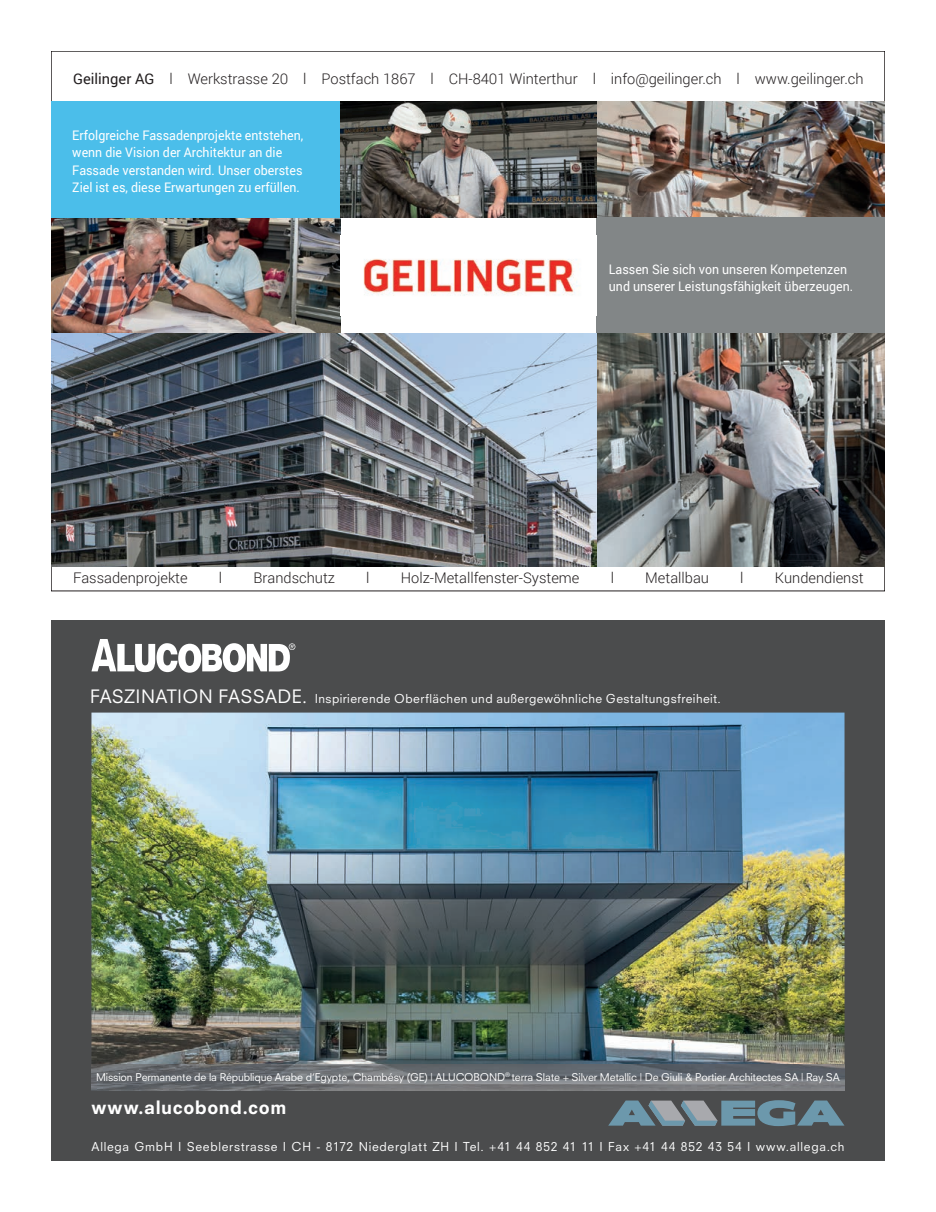
<style>
.page{position:relative;width:936px;height:1212px;background:#fff}
.page>*{position:absolute;margin:0;border:0;box-sizing:border-box;transform-origin:0 0}
.t1{font:800 18px "Neuzeit SLT Std";letter-spacing:.03em;color:#fff}
.t2{font:300 14.7px "Roboto";color:#231f20}
.t3{font:13.2px/17.5px "Roboto";color:#fff;scale:.94 1}
.t4{font:12px "Neuzeit SLT Std";letter-spacing:.06em;color:#fff}
.t5{font:12px "Neuzeit S";letter-spacing:.035em;color:#fff}
.t6{font:10.5px "Neuzeit SLT Std";letter-spacing:-.01em;color:#fff}
.s1{font-weight:400}
.s2{font-family:"Neuzeit SLT Std";font-size:18px}
</style>
<div class="page">
<img style="left:51px;top:217px;width:289px;height:116px">
<div style="left:51px;top:101px;width:289px;height:116px;background:#4bbeea"></div>
<img style="left:340px;top:101px;width:544px;height:116px">
<div style="left:596px;top:217px;width:288px;height:116px;background:#828687"></div>
<img style="left:363px;top:259px;width:215px;height:37px">
<img style="left:51px;top:333px;width:833px;height:233px">
<div style="left:51px;top:621px;width:833px;height:540px;background:#4b4c4d"></div>
<img style="left:91px;top:712px;width:753px;height:352px">
<svg style="left:91px;top:639px;width:204px;height:34px"></svg>
<svg style="left:608px;top:1100px;width:236px;height:26px"></svg>
<img style="left:91px;top:1064px;width:753px;height:26px">
<p class="t2" style="left:73px;top:68px;width:792px"><span class="s1">Geilinger AG</span> l Werkstrasse 20 l Postfach 1867 l CH-8401 Winterthur l info@geilinger.ch l www.geilinger.ch</p>
<p class="t3" style="left:72px;top:126px;width:247px">Erfolgreiche Fassadenprojekte entstehen, wenn die Vision der Architektur an die Fassade verstanden wird. Unser oberstes Ziel ist es, diese Erwartungen zu erfüllen.</p>
<p class="t3" style="left:609px;top:260px;width:261px">Lassen Sie sich von unseren Kompetenzen und unserer Leistungsfähigkeit überzeugen.</p>
<p class="t2" style="left:73px;top:568px;width:116px">Fassadenprojekte</p>
<p class="t2" style="left:219px;top:568px;width:5px">l</p>
<p class="t2" style="left:253px;top:568px;width:83px">Brandschutz</p>
<p class="t2" style="left:366px;top:568px;width:5px">l</p>
<p class="t2" style="left:401px;top:568px;width:180px">Holz-Metallfenster-Systeme</p>
<p class="t2" style="left:610px;top:568px;width:5px">l</p>
<p class="t2" style="left:645px;top:568px;width:65px">Metallbau</p>
<p class="t2" style="left:740px;top:568px;width:5px">l</p>
<p class="t2" style="left:774px;top:568px;width:90px">Kundendienst</p>
<p class="t5" style="left:90px;top:691px;width:632px"><span class="s2">FASZINATION FASSADE.</span> Inspirierende Oberflächen und außergewöhnliche Gestaltungsfreiheit.</p>
<p class="t6" style="left:96px;top:1070px;width:745px">Mission Permanente de la République Arabe d‘Egypte, Chambésy (GE) | ALUCOBOND<sup>®</sup> terra Slate + Silver Metallic | De Giuli &amp; Portier Architectes SA | Ray SA</p>
<h1 class="t1" style="left:91px;top:1096px;width:196px">www.alucobond.com</h1>
<p class="t4" style="left:91px;top:1139px;width:754px">Allega GmbH I Seeblerstrasse I CH - 8172 Niederglatt ZH I Tel. +41 44 852 41 11 I Fax +41 44 852 43 54 I www.allega.ch</p>
</div>
